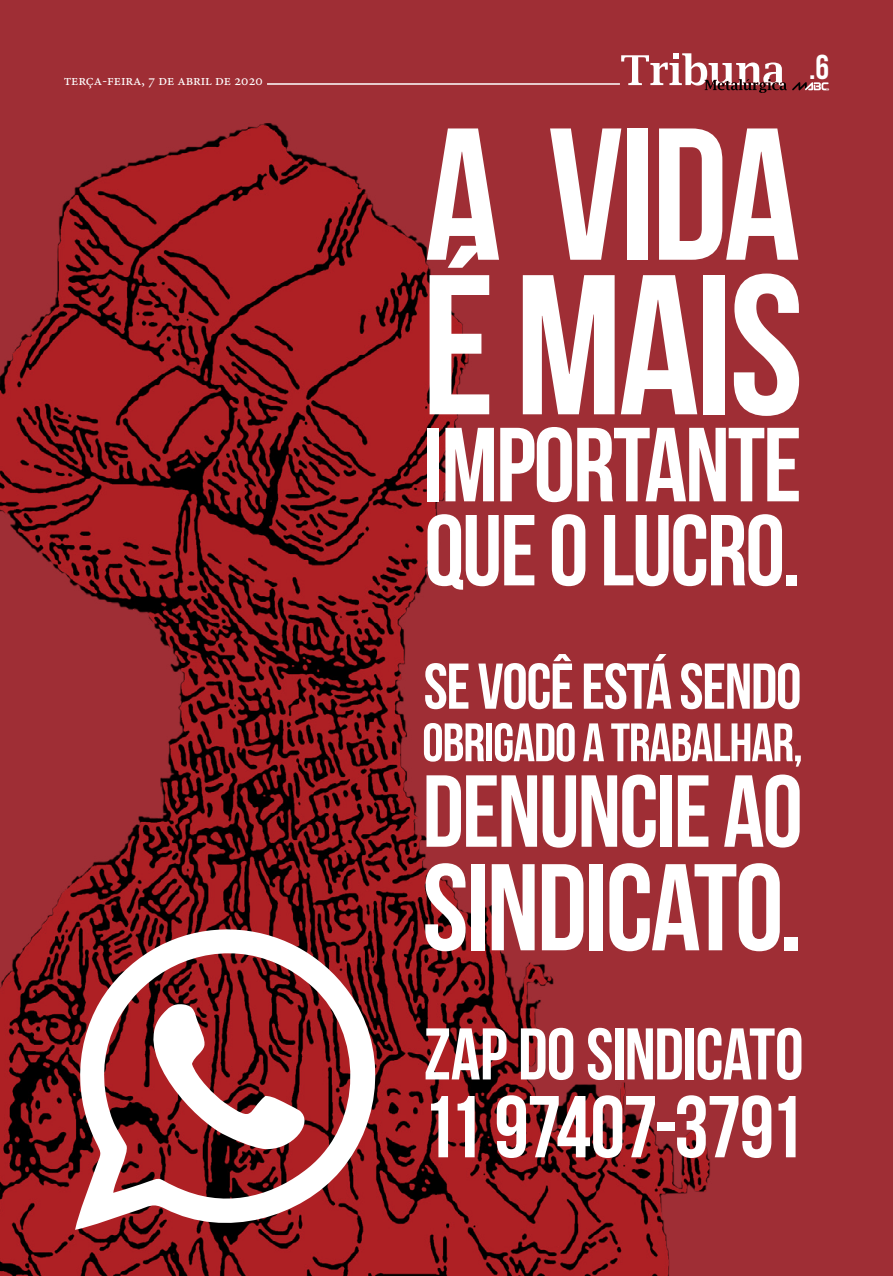
<style>
.page{position:relative;width:893px;height:1276px;background:#9f2e35}
.page>*{position:absolute;margin:0;border:0;box-sizing:border-box;transform-origin:0 0}
.t1{font:198.75px "Bebas Neue";color:#fff}
.t2{font:187.5px "Bebas Neue";color:#fff}
.t3{font:123px "Bebas Neue";letter-spacing:-.02em;color:#fff}
.t4{font:105px "Bebas Neue";letter-spacing:-.02em;color:#fff}
.t5{font:102px "Bebas Neue";letter-spacing:-.02em;color:#fff}
.t6{font:100.5px "Bebas Neue";letter-spacing:-.02em;color:#fff}
.t7{font:87.6px "Bebas Neue";letter-spacing:-.025em;color:#fff}
.t8{font:72.9px "Bebas Neue";letter-spacing:-.015em;color:#fff}
.t9{font:64.5px "Bebas Neue";letter-spacing:-.02em;color:#fff}
.t10{font:54px "Bebas Neue";letter-spacing:-.02em;color:#fff}
.t11{font:34.5px "Bebas Neue";color:#fff}
.t12{font:15px "Minion Pro";letter-spacing:-.01em;color:#fff}
</style>
<div class="page">
<img style="left:0;top:123px;width:710px;height:1153px">
<svg style="left:621px;top:53px;width:208px;height:40px"></svg>
<svg style="left:73px;top:927px;width:302px;height:303px;background:#a76668"></svg>
<svg style="left:132px;top:1003px;width:183px;height:147px;background:#a5575a"></svg>
<hr style="left:267px;top:83px;width:353px;height:2px;background:#fff">
<p class="t12" style="left:64px;top:70px;width:201px">terça-feira, 7 de abril de 2020</p>
<h3 class="t11" style="left:809px;top:48px;width:22px">.6</h3>
<h2 class="t2" style="left:425px;top:92px;width:377px">A VIDA</h2>
<h1 class="t1" style="left:422px;top:236px;width:383px">É MAIS</h1>
<h3 class="t4" style="left:423px;top:407px;width:380px">IMPORTANTE</h3>
<h3 class="t6" style="left:424px;top:495px;width:378px">QUE O LUCRO.</h3>
<h3 class="t9" style="left:424px;top:651px;width:379px">SE VOCÊ ESTÁ SENDO</h3>
<h3 class="t10" style="left:422px;top:713px;width:382px">OBRIGADO A TRABALHAR,</h3>
<h3 class="t5" style="left:422px;top:755px;width:382px">DENUNCIE AO</h3>
<h3 class="t3" style="left:422px;top:840px;width:382px">SINDICATO.</h3>
<h3 class="t8" style="left:424px;top:1014px;width:381px">ZAP DO SINDICATO</h3>
<h3 class="t7" style="left:421px;top:1079px;width:384px">11 97407-3791</h3>
</div>
